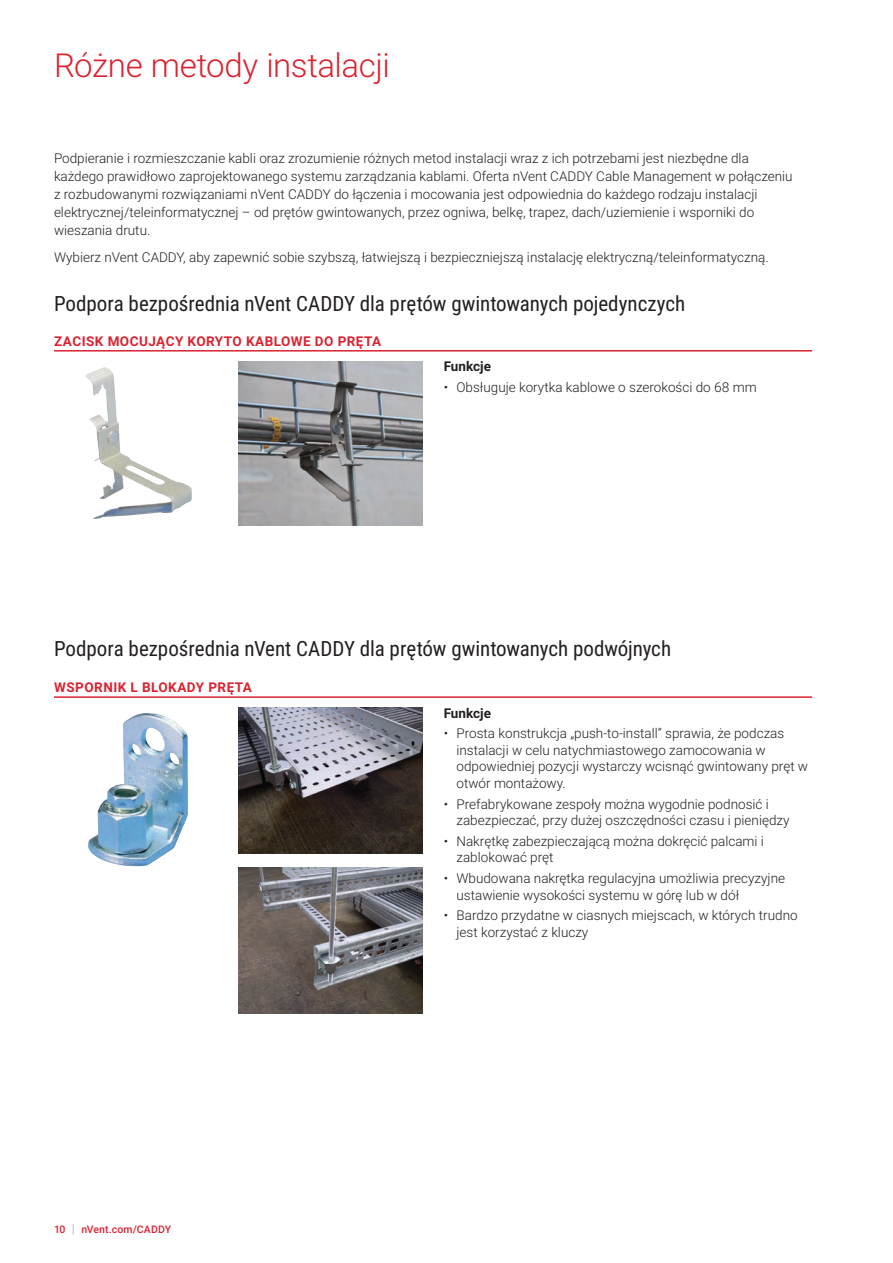
<style>
.page{position:relative;width:893px;height:1263px;background:#fff}
.page>*{position:absolute;margin:0;border:0;box-sizing:border-box;transform-origin:0 0}
.t1{font:300 33px "Roboto";letter-spacing:-.015em;color:#db2230}
.Subheader{font:21px "Roboto Condensed";color:#231f20}
.Bodytext_1{font:300 13.5px/16.5px "Roboto";color:#231f20}
.Subhead{font:700 13.5px "Roboto";letter-spacing:.035em;color:#db2230}
.Subhead2-BK{font:700 13.5px "Roboto";color:#231f20}
.t2{font:500 10.5px "Roboto";letter-spacing:.01em;color:#db2230}
.s1{font-weight:300;font-size:12.6px;color:#8f959e}
</style>
<div class="page">
<hr style="left:54px;top:350px;width:758px;height:2px;background:#db2230">
<hr style="left:54px;top:696px;width:758px;height:2px;background:#db2230">
<img style="left:238px;top:362px;width:184px;height:163px">
<img style="left:238px;top:867px;width:184px;height:146px">
<img style="left:86px;top:367px;width:106px;height:152px">
<img style="left:88px;top:713px;width:100px;height:153px">
<img style="left:238px;top:708px;width:184px;height:146px">
<p class="t1" style="left:54px;top:43px;width:337px">Różne metody instalacji</p>
<p class="Bodytext_1" style="left:54px;top:149px;width:740px;line-height:18px">Podpieranie i rozmieszczanie kabli oraz zrozumienie różnych metod instalacji wraz z ich potrzebami jest niezbędne dla każdego prawidłowo zaprojektowanego systemu zarządzania kablami. Oferta nVent CADDY Cable Management w połączeniu z rozbudowanymi rozwiązaniami nVent CADDY do łączenia i mocowania jest odpowiednia do każdego rodzaju instalacji elektrycznej/teleinformatycznej – od prętów gwintowanych, przez ogniwa, belkę, trapez, dach/uziemienie i wsporniki do wieszania drutu.</p>
<p class="Bodytext_1" style="left:54px;top:248px;width:716px">Wybierz nVent CADDY, aby zapewnić sobie szybszą, łatwiejszą i bezpieczniejszą instalację elektryczną/teleinformatyczną.</p>
<p class="Subheader" style="left:54px;top:289px;width:633px">Podpora bezpośrednia nVent CADDY dla prętów gwintowanych pojedynczych</p>
<p class="Subhead" style="left:54px;top:331px;width:329px">ZACISK MOCUJĄCY KORYTO KABLOWE DO PRĘTA</p>
<p class="Subhead2-BK" style="left:444px;top:357px;width:49px">Funkcje</p>
<p class="Bodytext_1" style="left:444px;top:378px;width:314px">• Obsługuje korytka kablowe o szerokości do 68 mm</p>
<p class="Subheader" style="left:54px;top:633px;width:619px">Podpora bezpośrednia nVent CADDY dla prętów gwintowanych podwójnych</p>
<p class="Subhead" style="left:54px;top:678px;width:199px">WSPORNIK L BLOKADY PRĘTA</p>
<p class="t2" style="left:54px;top:1222px;width:119px">10 <span class="s1">|</span> nVent.com/CADDY</p>
<p class="Subhead2-BK" style="left:444px;top:703px;width:49px">Funkcje</p>
<p class="Bodytext_1" style="left:456px;top:725px;width:353px;text-indent:-13px">• Prosta konstrukcja „push-to-install” sprawia, że podczas instalacji w celu natychmiastowego zamocowania w odpowiedniej pozycji wystarczy wcisnąć gwintowany pręt w otwór montażowy.</p>
<p class="Bodytext_1" style="left:456px;top:795px;width:335px;text-indent:-13px">• Prefabrykowane zespoły można wygodnie podnosić i zabezpieczać, przy dużej oszczędności czasu i pieniędzy</p>
<p class="Bodytext_1" style="left:456px;top:832px;width:309px;text-indent:-13px">• Nakrętkę zabezpieczającą można dokręcić palcami i zablokować pręt</p>
<p class="Bodytext_1" style="left:456px;top:870px;width:330px;text-indent:-13px">• Wbudowana nakrętka regulacyjna umożliwia precyzyjne ustawienie wysokości systemu w górę lub w dół</p>
<p class="Bodytext_1" style="left:456px;top:907px;width:343px;text-indent:-13px">• Bardzo przydatne w ciasnych miejscach, w których trudno jest korzystać z kluczy</p>
</div>
